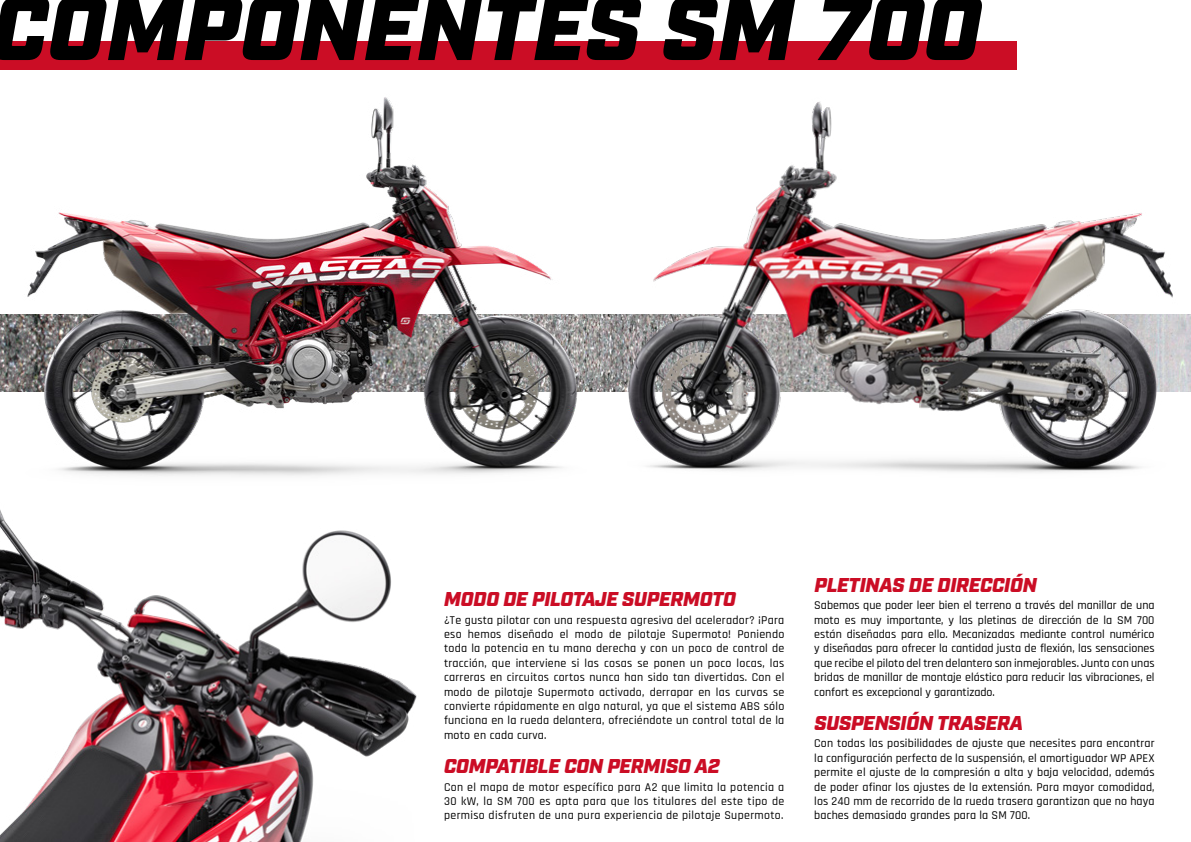
<style>
.page{position:relative;width:1191px;height:842px;background:#fff}
.page>*{position:absolute;margin:0;border:0;box-sizing:border-box;transform-origin:0 0}
.t1{font:italic 900 90px "Industry";letter-spacing:.01em;color:#000}
.t2{font:italic 900 20px "Industry";letter-spacing:-.01em;color:#cb0d25}
.t3{font:500 12px/14.4px "Rajdhani";letter-spacing:.015em;color:#000;text-align:justify}
</style>
<div class="page">
<img style="left:0;top:97px;width:562px;height:379px">
<img style="left:0;top:510px;width:417px;height:332px">
<img style="left:562px;top:102px;width:629px;height:371px">
<div style="left:0;top:41px;width:1016px;height:28px;background:#cb0d25"></div>
<h1 class="t1" style="left:-8px;top:-25px;width:991px">COMPONENTES SM 700</h1>
<h2 class="t2" style="left:444px;top:587px;width:293px">MODO DE PILOTAJE SUPERMOTO</h2>
<p class="t3" style="left:444px;top:613px;width:342px">¿Te gusta pilotar con una respuesta agresiva del acelerador? ¡Para eso hemos diseñado el modo de pilotaje Supermoto! Poniendo toda la potencia en tu mano derecha y con un poco de control de tracción, que interviene si las cosas se ponen un poco locas, las carreras en circuitos cortos nunca han sido tan divertidas. Con el modo de pilotaje Supermoto activado, derrapar en las curvas se convierte rápidamente en algo natural, ya que el sistema ABS sólo funciona en la rueda delantera, ofreciéndote un control total de la moto en cada curva.</p>
<h2 class="t2" style="left:444px;top:754px;width:277px">COMPATIBLE CON PERMISO A2</h2>
<p class="t3" style="left:444px;top:780px;width:342px">Con el mapa de motor específico para A2 que limita la potencia a 30 kW, la SM 700 es apta para que los titulares del este tipo de permiso disfruten de una pura experiencia de pilotaje Supermoto.</p>
<h2 class="t2" style="left:814px;top:573px;width:224px">PLETINAS DE DIRECCIÓN</h2>
<p class="t3" style="left:814px;top:598px;width:342px">Sabemos que poder leer bien el terreno a través del manillar de una moto es muy importante, y las pletinas de dirección de la SM 700 están diseñadas para ello. Mecanizadas mediante control numérico y diseñadas para ofrecer la cantidad justa de flexión, las sensaciones que recibe el piloto del tren delantero son inmejorables. Junto con unas bridas de manillar de montaje elástico para reducir las vibraciones, el confort es excepcional y garantizado.</p>
<h2 class="t2" style="left:814px;top:711px;width:210px">SUSPENSIÓN TRASERA</h2>
<p class="t3" style="left:814px;top:737px;width:342px">Con todas las posibilidades de ajuste que necesites para encontrar la configuración perfecta de la suspensión, el amortiguador WP APEX permite el ajuste de la compresión a alta y baja velocidad, además de poder afinar los ajustes de la extensión. Para mayor comodidad, los 240 mm de recorrido de la rueda trasera garantizan que no haya baches demasiado grandes para la SM 700.</p>
</div>
